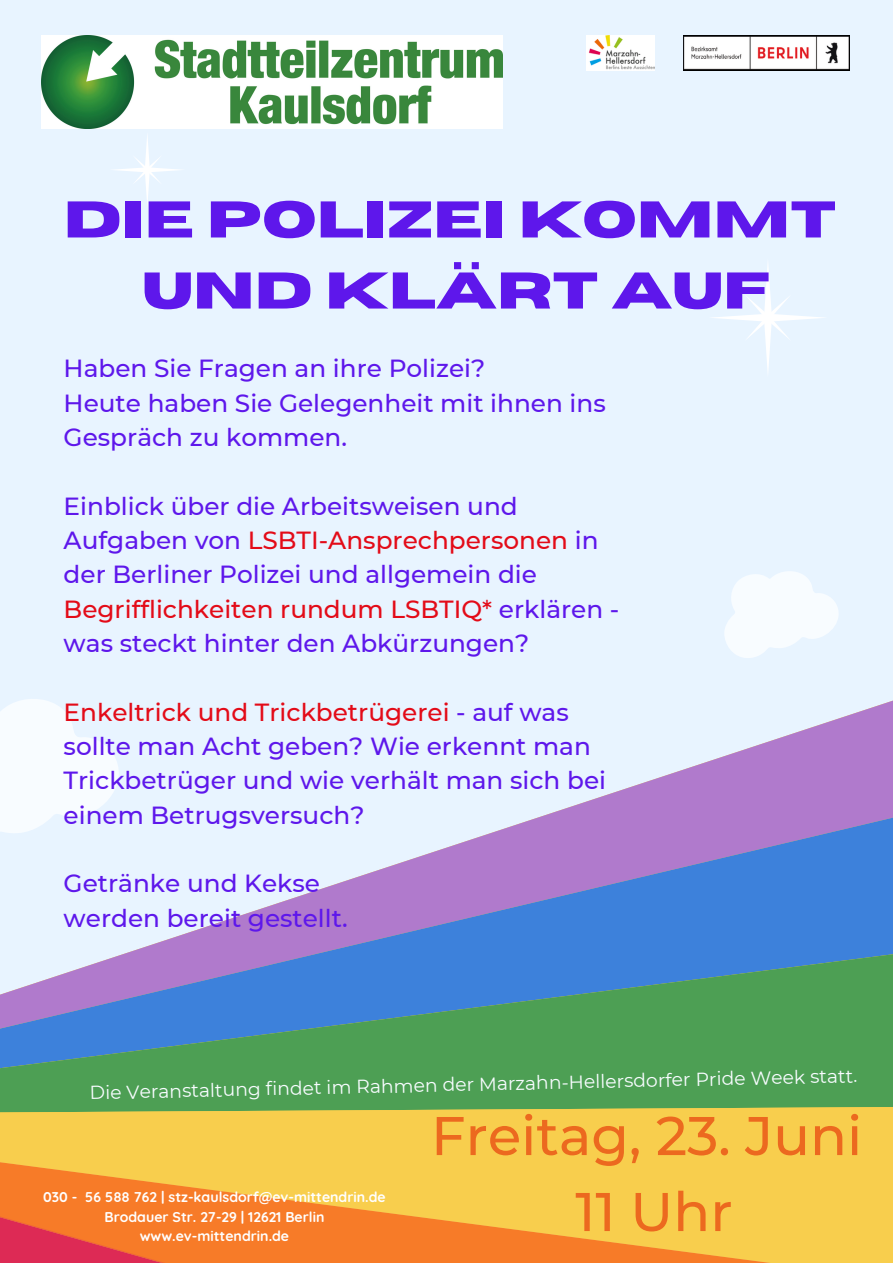
<style>
.page{position:relative;width:893px;height:1263px;background:#e8f4ff}
.page>*{position:absolute;margin:0;border:0;box-sizing:border-box;transform-origin:0 0}
.t1{font:500 54.38px "Montserrat";color:#ec691f}
.t2{font:700 51.45px "Horizon";color:#5e17eb}
.t3{font:500 24.75px/34.3px "Montserrat";color:#5e17eb}
.t4{font:18.75px "Montserrat";color:#f8fcff}
.t5{font:700 14.1px "Quicksand";color:#fff}
.s1{color:#e30b18}
</style>
<div class="page">
<svg style="left:682px;top:700px;width:211px;height:70px"></svg>
<svg style="left:166px;top:770px;width:727px;height:493px"></svg>
<svg style="left:0;top:940px;width:829px;height:323px;background:#a2a26b"></svg>
<svg style="left:712px;top:264px;width:112px;height:107px"></svg>
<svg style="left:114px;top:135px;width:66px;height:69px"></svg>
<svg style="left:724px;top:571px;width:114px;height:87px"></svg>
<svg style="left:0;top:699px;width:119px;height:134px"></svg>
<img style="left:41px;top:35px;width:461px;height:93px">
<img style="left:683px;top:35px;width:166px;height:35px">
<img style="left:586px;top:35px;width:68px;height:35px">
<p class="t2" style="left:64px;top:194px;width:774px">DIE POLIZEI KOMMT</p>
<p class="t2" style="left:142px;top:265px;width:630px">UND KLÄRT AUF</p>
<p class="t3" style="left:64px;top:351px;width:423px">Haben Sie Fragen an ihre Polizei?</p>
<p class="t3" style="left:64px;top:386px;width:543px">Heute haben Sie Gelegenheit mit ihnen ins<br>Gespräch zu kommen.</p>
<p class="t3" style="left:64px;top:489px;width:557px">Einblick über die Arbeitsweisen und Aufgaben von <span class="s1">LSBTI-Ansprechpersonen</span> in der Berliner Polizei und allgemein die <span class="s1">Begrifflichkeiten rundum LSBTIQ*</span> erklären - was steckt hinter den Abkürzungen?</p>
<p class="t3" style="left:64px;top:694px;width:544px"><span class="s1">Enkeltrick und Trickbetrügerei</span> - auf was sollte man Acht geben? Wie erkennt man Trickbetrüger und wie verhält man sich bei einem Betrugsversuch?</p>
<p class="t3" style="left:64px;top:866px;width:258px">Getränke und Kekse</p>
<p class="t3" style="left:64px;top:900px;width:285px">werden bereit gestellt.</p>
<p class="t4" style="left:89px;top:1079px;width:769px;rotate:-1deg">Die Veranstaltung findet im Rahmen der Marzahn-Hellersdorfer Pride Week statt.</p>
<p class="t5" style="left:43px;top:1188px;width:344px">030 - 56 588 762 | stz-kaulsdorf@ev-mittendrin.de</p>
<p class="t5" style="left:104px;top:1207px;width:221px">Brodauer Str. 27-29 | 12621 Berlin</p>
<p class="t5" style="left:140px;top:1227px;width:151px">www.ev-mittendrin.de</p>
<p class="t1" style="left:431px;top:1102px;width:433px">Freitag, 23. Juni</p>
<p class="t1" style="left:575px;top:1178px;width:159px">11 Uhr</p>
</div>
